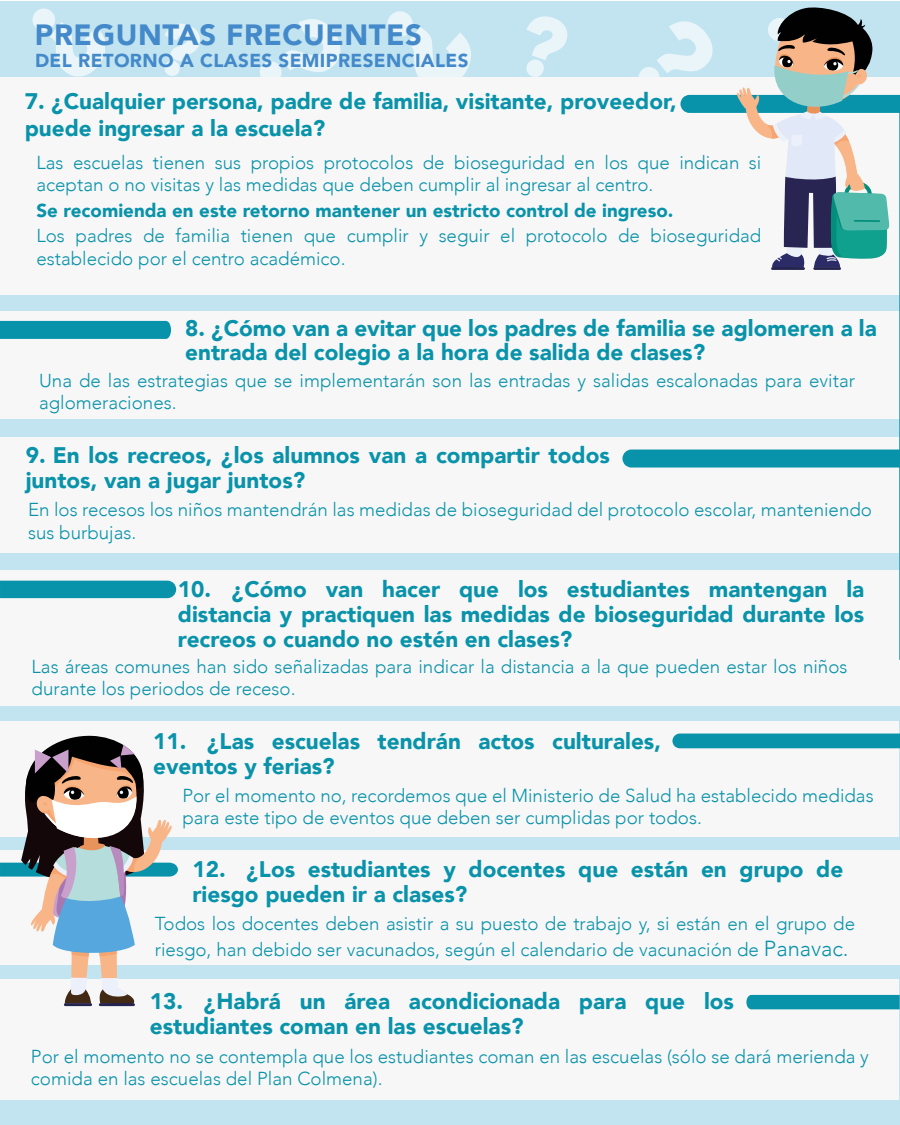
<style>
.page{position:relative;width:900px;height:1125px;background:#fff}
.page>*{position:absolute;margin:0;border:0;box-sizing:border-box;transform-origin:0 0}
.t1{font:900 29.25px "Avenir";letter-spacing:.02em;color:#4489c9}
.t2{font:900 22.5px/24.8px "Avenir";color:#0993aa}
.t3{font:300 18.75px/22.5px "Avenir";color:#0993aa}
.t4{font:900 18.75px "Avenir";color:#0993aa}
.t5{font:900 18.75px "Avenir";letter-spacing:.02em;color:#4489c9}
.s1{font-size:21.75px}
</style>
<div class="page">
<div style="left:0;top:2px;width:899px;height:1123px;background:#c2e4f0"></div>
<div style="left:0;top:77px;width:899px;height:218px;background:#f8f7f7"></div>
<div style="left:0;top:570px;width:900px;height:136px;background:#f8f7f7"></div>
<div style="left:0;top:311px;width:900px;height:108px;background:#f8f7f7"></div>
<div style="left:0;top:321px;width:171px;height:18px;background:#0993aa"></div>
<div style="left:0;top:850px;width:900px;height:114px;background:#f8f7f7"></div>
<div style="left:0;top:437px;width:899px;height:115px;background:#f8f7f7"></div>
<div style="left:622px;top:450px;width:277px;height:18px;background:#0993aa"></div>
<div style="left:0;top:722px;width:899px;height:115px;background:#f8f7f7"></div>
<div style="left:672px;top:734px;width:228px;height:14px;background:#0993aa"></div>
<div style="left:0;top:979px;width:899px;height:120px;background:#f8f7f7"></div>
<hr style="left:899px;top:106px;width:1px;height:554px;background:#0993aa">
<svg style="left:260px;top:19px;width:80px;height:58px"></svg>
<svg style="left:33px;top:8px;width:72px;height:68px"></svg>
<svg style="left:164px;top:24px;width:36px;height:52px"></svg>
<svg style="left:387px;top:11px;width:83px;height:66px"></svg>
<svg style="left:526px;top:16px;width:41px;height:61px"></svg>
<hr style="left:813px;top:267px;width:28px;height:3px;background:#25244f">
<hr style="left:771px;top:267px;width:34px;height:3px;background:#25244f">
<svg style="left:639px;top:6px;width:261px;height:263px"></svg>
<div style="left:0;top:581px;width:176px;height:17px;background:#0993aa"></div>
<hr style="left:64px;top:1003px;width:28px;height:3px;background:#25244f">
<hr style="left:99px;top:1003px;width:36px;height:3px;background:#25244f">
<svg style="left:0;top:735px;width:178px;height:270px"></svg>
<div style="left:746px;top:995px;width:154px;height:14px;background:#0993aa"></div>
<h1 class="t1" style="left:35px;top:10px;width:389px">PREGUNTAS FRECUENTES</h1>
<p class="t5" style="left:35px;top:45px;width:435px">DEL RETORNO A CLASES SEMIPRESENCIALES</p>
<p class="t2" style="left:25px;top:87px;width:654px;line-height:27px">7. ¿Cualquier persona, padre de familia, visitante, proveedor, puede ingresar a la escuela?</p>
<p class="t3" style="left:36px;top:151px;width:726px">Las escuelas tienen sus propios protocolos de bioseguridad en los que indican si aceptan o no visitas y las medidas que deben cumplir al ingresar al centro.</p>
<p class="t4" style="left:36px;top:194px;width:638px">Se recomienda en este retorno mantener un estricto control de ingreso.</p>
<p class="t3" style="left:36px;top:224px;width:726px">Los padres de familia tienen que cumplir y seguir el protocolo de bioseguridad establecido por el centro académico.</p>
<p class="t2" style="left:185px;top:315px;width:693px">8. ¿Cómo van a evitar que los padres de familia se aglomeren a la entrada del colegio a la hora de salida de clases?</p>
<p class="t3" style="left:39px;top:369px;width:817px">Una de las estrategias que se implementarán son las entradas y salidas escalonadas para evitar aglomeraciones.</p>
<p class="t2" style="left:26px;top:442px;width:586px">9. En los recreos, ¿los alumnos van a compartir todos juntos, van a jugar juntos?</p>
<p class="t3" style="left:28px;top:499px;width:846px">En los recesos los niños mantendrán las medidas de bioseguridad del protocolo escolar, manteniendo sus burbujas.</p>
<p class="t2" style="left:178px;top:577px;width:688px;text-align:justify">10. ¿Cómo van hacer que los estudiantes mantengan la distancia y practiquen las medidas de bioseguridad durante los recreos o cuando no estén en clases?</p>
<p class="t3" style="left:32px;top:655px;width:817px">Las áreas comunes han sido señalizadas para indicar la distancia a la que pueden estar los niños durante los periodos de receso.</p>
<p class="t2" style="left:153px;top:728px;width:509px">11. ¿Las escuelas tendrán actos culturales, eventos y ferias?</p>
<p class="t3" style="left:182px;top:784px;width:693px">Por el momento no, recordemos que el Ministerio de Salud ha establecido medidas para este tipo de eventos que deben ser cumplidas por todos.</p>
<p class="t2" style="left:192px;top:856px;width:652px">12. ¿Los estudiantes y docentes que están en grupo de riesgo pueden ir a clases?</p>
<p class="t3" style="left:155px;top:910px;width:702px;line-height:26.1px">Todos los docentes deben asistir a su puesto de trabajo y, si están en el grupo de riesgo, han debido ser vacunados, según el calendario de vacunación de <span class="s1">Panavac.</span></p>
<p class="t2" style="left:150px;top:988px;width:586px">13. ¿Habrá un área acondicionada para que los estudiantes coman en las escuelas?</p>
<p class="t3" style="left:31px;top:1045px;width:840px">Por el momento no se contempla que los estudiantes coman en las escuelas (sólo se dará merienda y comida en las escuelas del Plan Colmena).</p>
</div>
